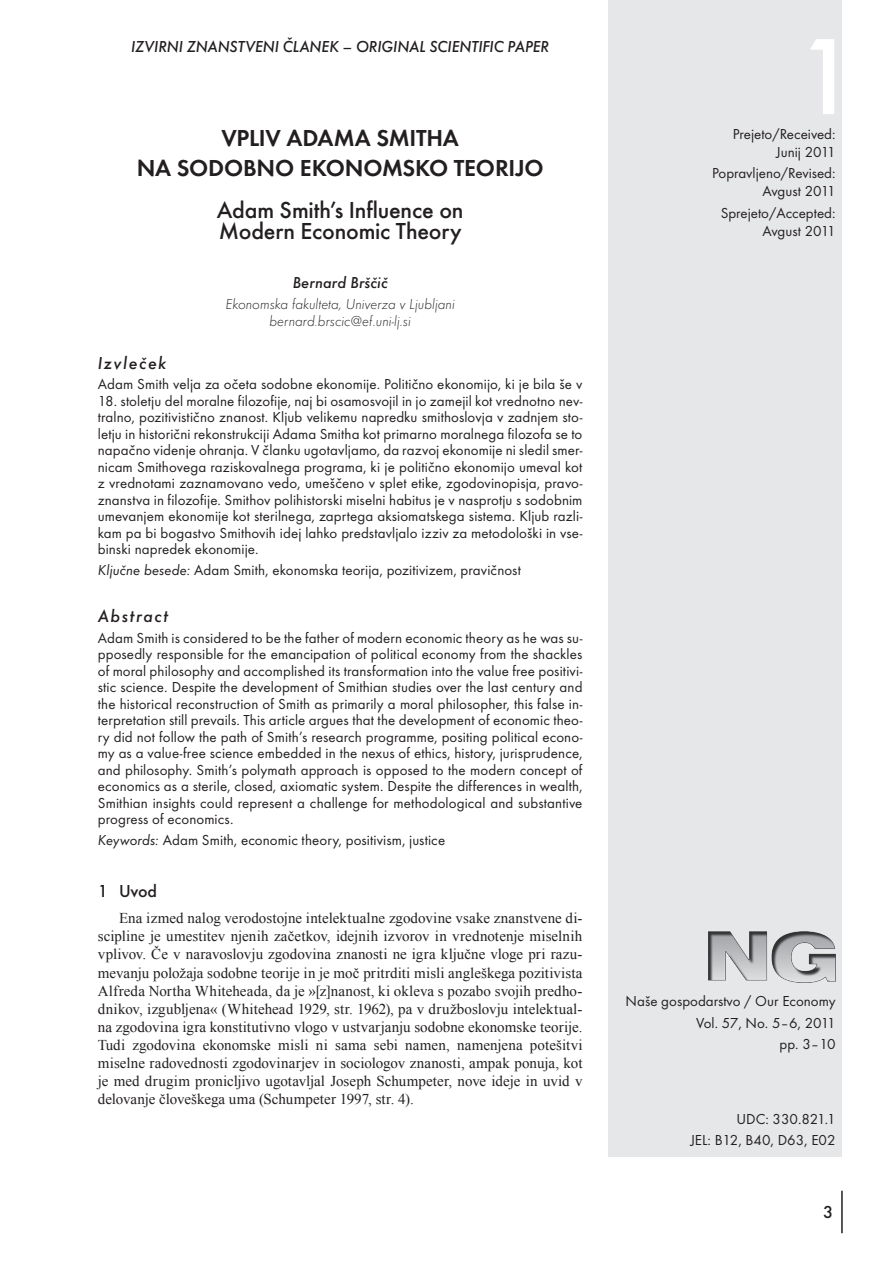
<style>
.page{position:relative;width:893px;height:1263px;background:#fff}
.page>*{position:absolute;margin:0;border:0;box-sizing:border-box;transform-origin:0 0}
.t1{font:500 112.5px "Futura TEE";color:#fff}
.t2{font:500 24px/21px "Futura TEE";letter-spacing:-.01em;color:#231f20}
.t3{font:600 24px "Futura TEE";letter-spacing:-.01em;color:#231f20}
.t4{font:18px "Futura TEE Medi Obli";letter-spacing:.085em;color:#231f20}
.t5{font:500 18px "Futura TEE";color:#231f20}
.t6{font:16.5px "Futura TEE Medi Obli";color:#231f20}
.t7{font:15px/16.5px "Futura TEE";letter-spacing:.005em;color:#231f20;text-align:right}
.t8{font:15px/18px "Times New Roman";color:#231f20;text-align:justify}
.t9{font:15px/16.5px "Futura TEE Ligh Obli";color:#231f20;text-align:center}
.s1{font-family:"Futura TEE Book Obli"}
</style>
<div class="page">
<hr style="left:841px;top:1191px;width:2px;height:42px;background:#231f20">
<div style="left:608px;top:0;width:234px;height:1157px;background:#e6e7e9"></div>
<img style="left:708px;top:931px;width:128px;height:51px">
<p class="t6" style="left:131px;top:37px;width:420px">IZVIRNI ZNANSTVENI ČLANEK – ORIGINAL SCIENTIFIC PAPER</p>
<h2 class="t3" style="left:221px;top:123px;width:239px">VPLIV ADAMA SMITHA</h2>
<h2 class="t3" style="left:137px;top:153px;width:409px">NA SODOBNO EKONOMSKO TEORIJO</h2>
<h2 class="t2" style="left:217px;top:199px;width:248px">Adam Smith’s Influence on<br>Modern Economic Theory</h2>
<p class="t6" style="left:293px;top:273px;width:97px">Bernard Brščič</p>
<p class="t9" style="left:225px;top:296px;width:231px">Ekonomska fakulteta, Univerza v Ljubljani bernard.brscic@ef.uni-lj.si</p>
<p class="t4" style="left:98px;top:352px;width:70px">Izvleček</p>
<p class="t7" style="left:98px;top:376px;width:486px">Adam Smith velja za očeta sodobne ekonomije. Politično ekonomijo, ki je bila še v</p>
<p class="t7" style="left:98px;top:392px;width:486px;text-align:justify">18. stoletju del moralne filozofije, naj bi osamosvojil in jo zamejil kot vrednotno nev&shy;tralno, pozitivistično znanost. Kljub velikemu napredku smithoslovja v zadnjem sto&shy;letju in historični rekonstrukciji Adama Smitha kot primarno moralnega filozofa se to napačno videnje ohranja. V članku ugotavljamo, da razvoj ekonomije ni sledil smer&shy;nicam Smithovega raziskovalnega programa, ki je politično ekonomijo umeval kot z vrednotami zaznamovano vedo, umeščeno v splet etike, zgodovinopisja, pravo&shy;znanstva in filozofije. Smithov polihistorski miselni habitus je v nasprotju s sodobnim umevanjem ekonomije kot sterilnega, zaprtega aksiomatskega sistema. Kljub razli&shy;kam pa bi bogastvo Smithovih idej lahko predstavljalo izziv za metodološki in vse&shy;binski napredek ekonomije.</p>
<p class="t7" style="left:98px;top:562px;width:425px"><span class="s1">Ključne besede:</span> Adam Smith, ekonomska teorija, pozitivizem, pravičnost</p>
<p class="t4" style="left:98px;top:605px;width:72px">Abstract</p>
<p class="t7" style="left:98px;top:630px;width:486px;text-align:justify">Adam Smith is considered to be the father of modern economic theory as he was su&shy;pposedly responsible for the emancipation of political economy from the shackles of moral philosophy and accomplished its transformation into the value free positivi&shy;stic science. Despite the development of Smithian studies over the last century and the historical reconstruction of Smith as primarily a moral philosopher, this false in&shy;terpretation still prevails. This article argues that the development of economic theo&shy;ry did not follow the path of Smith’s research programme, positing political econo&shy;my as a value-free science embedded in the nexus of ethics, history, jurisprudence, and philosophy. Smith’s polymath approach is opposed to the modern concept of economics as a sterile, closed, axiomatic system. Despite the differences in wealth, Smithian insights could represent a challenge for methodological and substantive progress of economics.</p>
<p class="t7" style="left:98px;top:832px;width:349px"><span class="s1">Keywords:</span> Adam Smith, economic theory, positivism, justice</p>
<p class="t5" style="left:98px;top:880px;width:61px">1 Uvod</p>
<p class="t8" style="left:98px;top:909px;width:486px;text-indent:21px">Ena izmed nalog verodostojne intelektualne zgodovine vsake znanstvene di&shy;scipline je umestitev njenih začetkov, idejnih izvorov in vrednotenje miselnih vplivov. Če v naravoslovju zgodovina znanosti ne igra ključne vloge pri razu&shy;mevanju položaja sodobne teorije in je moč pritrditi misli angleškega pozitivista Alfreda Northa Whiteheada, da je »[z]nanost, ki okleva s pozabo svojih predho&shy;dnikov, izgubljena« (Whitehead 1929, str. 1962), pa v družboslovju intelektual&shy;na zgodovina igra konstitutivno vlogo v ustvarjanju sodobne ekonomske teorije.<br>Tudi zgodovina ekonomske misli ni sama sebi namen, namenjena potešitvi miselne radovednosti zgodovinarjev in sociologov znanosti, ampak ponuja, kot je med drugim pronicljivo ugotavljal Joseph Schumpeter, nove ideje in uvid v delovanje človeškega uma (Schumpeter 1997, str. 4).</p>
<h1 class="t1" style="left:795px;top:10px;width:65px">1</h1>
<p class="t7" style="left:733px;top:125px;width:104px;line-height:18px">Prejeto/Received:<br>Junij 2011</p>
<p class="t7" style="left:712px;top:164px;width:125px;line-height:18px">Popravljeno/Revised:<br>Avgust 2011</p>
<p class="t7" style="left:721px;top:204px;width:116px;line-height:18px">Sprejeto/Accepted:<br>Avgust 2011</p>
<p class="t7" style="left:626px;top:990px;width:211px;line-height:21.5px">Naše gospodarstvo / Our Economy<br>Vol. 57, No. 5–6, 2011<br>pp. 3–10</p>
<p class="t7" style="left:690px;top:1108px;width:147px;line-height:21.5px">UDC: 330.821.1<br>JEL: B12, B40, D63, E02</p>
<p class="t5" style="left:823px;top:1201px;width:12px">3</p>
</div>
